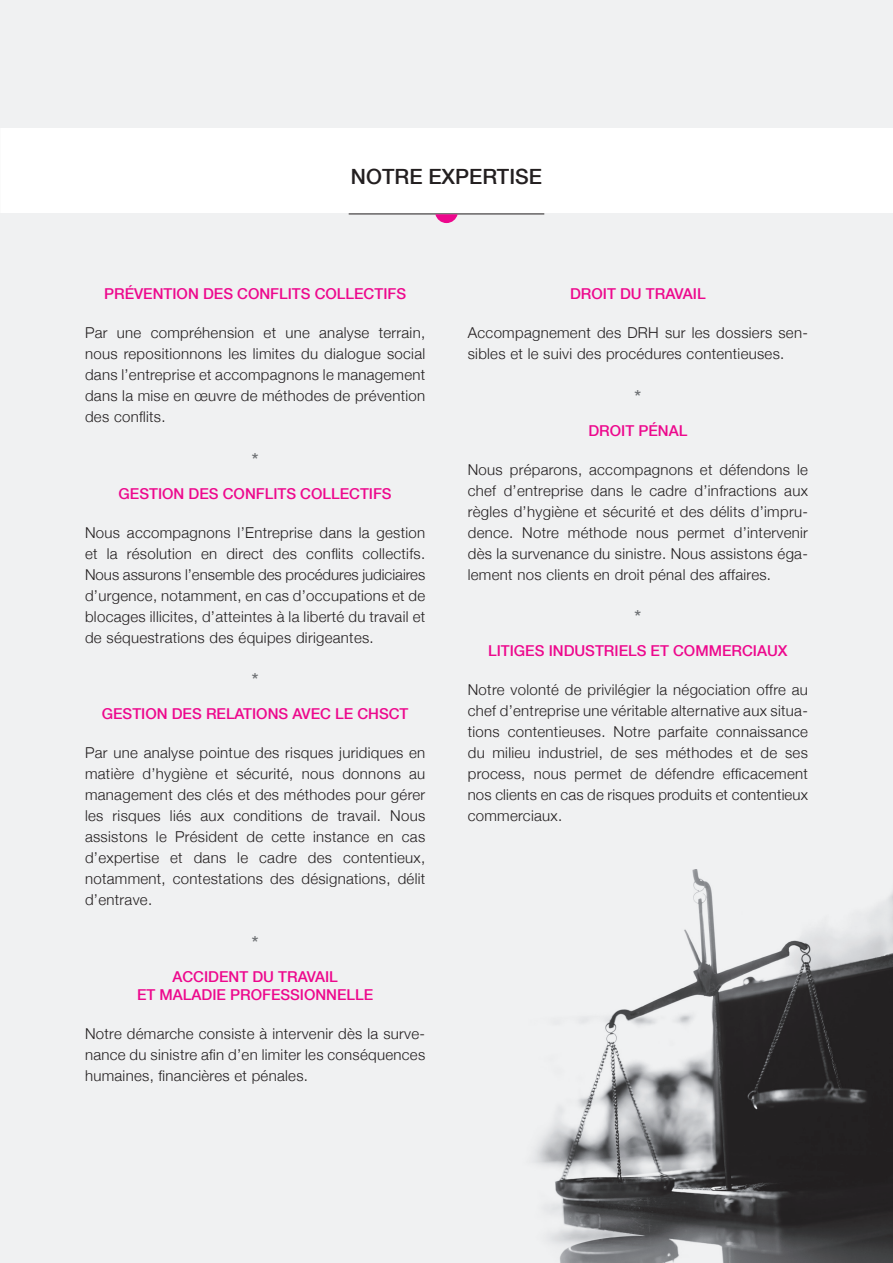
<style>
.page{position:relative;width:893px;height:1263px;background:#fff}
.page>*{position:absolute;margin:0;border:0;box-sizing:border-box;transform-origin:0 0}
.t1{font:500 21px "Helvetica Neue";color:#231f20}
.t2{font:500 18px "Helvetica Neue";color:#717477}
.t3{font:300 15px/21px "Helvetica Neue";letter-spacing:.02em;color:#231f20;text-align:justify}
.t4{font:500 15px/18px "Helvetica Neue";color:#ed088d;text-align:center}
</style>
<div class="page">
<div style="left:0;top:214px;width:893px;height:1049px;background:#f0f1f2"></div>
<div style="left:0;top:0;width:893px;height:128px;background:#f0f1f2"></div>
<img style="left:534px;top:870px;width:359px;height:393px">
<hr style="left:349px;top:214px;width:195px;height:1px;background:#231f20">
<svg style="left:435px;top:214px;width:23px;height:9px"></svg>
<h1 class="t1" style="left:351px;top:160px;width:193px">NOTRE EXPERTISE</h1>
<p class="t4" style="left:104px;top:284px;width:304px">PRÉVENTION DES CONFLITS COLLECTIFS</p>
<p class="t3" style="left:85px;top:321px;width:342px">Par une compréhension et une analyse terrain, nous repositionnons les limites du dialogue social dans l’entreprise et accompagnons le management dans la mise en œuvre de méthodes de prévention des conflits.</p>
<p class="t2" style="left:252px;top:445px;width:8px">*</p>
<p class="t4" style="left:119px;top:484px;width:275px">GESTION DES CONFLITS COLLECTIFS</p>
<p class="t3" style="left:85px;top:521px;width:342px">Nous accompagnons l’Entreprise dans la gestion et la résolution en direct des conflits collectifs.<br>Nous assurons l’ensemble des procédures judiciaires d’urgence, notamment, en cas d’occupations et de blocages illicites, d’atteintes à la liberté du travail et de séquestrations des équipes dirigeantes.</p>
<p class="t2" style="left:252px;top:665px;width:8px">*</p>
<p class="t4" style="left:102px;top:704px;width:308px">GESTION DES RELATIONS AVEC LE CHSCT</p>
<p class="t3" style="left:85px;top:741px;width:342px">Par une analyse pointue des risques juridiques en matière d’hygiène et sécurité, nous donnons au management des clés et des méthodes pour gérer les risques liés aux conditions de travail. Nous assistons le Président de cette instance en cas d’expertise et dans le cadre des contentieux, notamment, contestations des désignations, délit d’entrave.</p>
<p class="t2" style="left:252px;top:928px;width:8px">*</p>
<p class="t4" style="left:137px;top:967px;width:238px">ACCIDENT DU TRAVAIL<br>ET MALADIE PROFESSIONNELLE</p>
<p class="t3" style="left:85px;top:1022px;width:342px">Notre démarche consiste à intervenir dès la surve&shy;nance du sinistre afin d’en limiter les conséquences humaines, financières et pénales.</p>
<p class="t4" style="left:570px;top:284px;width:137px">DROIT DU TRAVAIL</p>
<p class="t3" style="left:468px;top:321px;width:342px">Accompagnement des DRH sur les dossiers sen&shy;sibles et le suivi des procédures contentieuses.</p>
<p class="t2" style="left:634px;top:382px;width:8px">*</p>
<p class="t4" style="left:588px;top:421px;width:100px">DROIT PÉNAL</p>
<p class="t3" style="left:468px;top:458px;width:342px">Nous préparons, accompagnons et défendons le chef d’entreprise dans le cadre d’infractions aux règles d’hygiène et sécurité et des délits d’impru&shy;dence. Notre méthode nous permet d’intervenir dès la survenance du sinistre. Nous assistons éga&shy;lement nos clients en droit pénal des affaires.</p>
<p class="t2" style="left:634px;top:602px;width:8px">*</p>
<p class="t4" style="left:488px;top:641px;width:301px">LITIGES INDUSTRIELS ET COMMERCIAUX</p>
<p class="t3" style="left:468px;top:678px;width:342px">Notre volonté de privilégier la négociation offre au chef d’entreprise une véritable alternative aux situa&shy;tions contentieuses. Notre parfaite connaissance du milieu industriel, de ses méthodes et de ses process, nous permet de défendre efficacement nos clients en cas de risques produits et contentieux commerciaux.</p>
</div>
